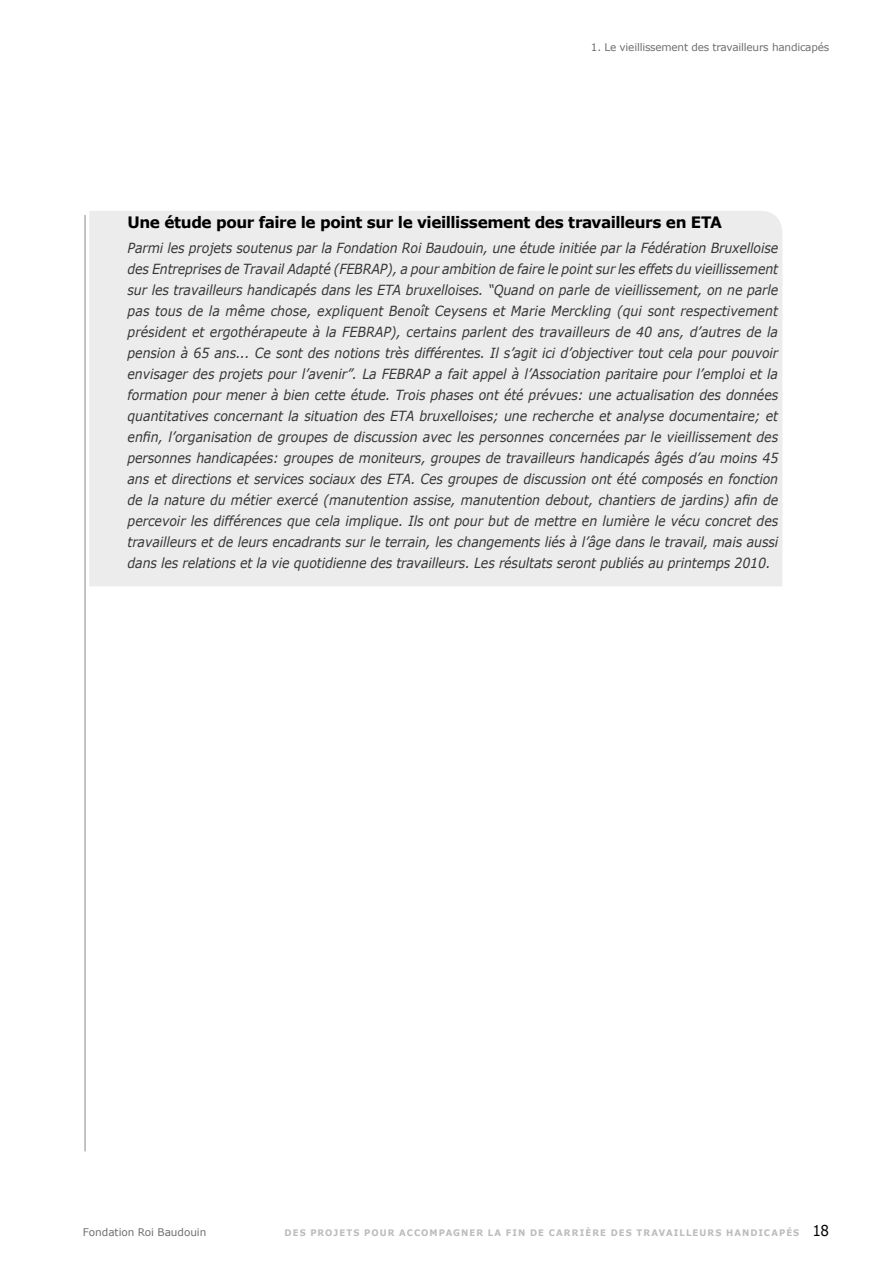
<style>
.page{position:relative;width:893px;height:1263px;background:#fff}
.page>*{position:absolute;margin:0;border:0;box-sizing:border-box;transform-origin:0 0}
.t1{font:700 15.75px "Verdana";letter-spacing:-.03em;color:#000}
.t2{font:italic 13.95px/21px "Verdana";letter-spacing:-.01em;color:#3b3b3a;text-align:justify;scale:.9 1}
.t3{font:10.5px "Verdana";letter-spacing:-.02em;color:#6f6f6e}
.t4{font:700 9px "Verdana";letter-spacing:.125em;color:#bbbcbd;scale:.95 1}
.s1{font-weight:400;font-size:15px;color:#000}
</style>
<div class="page">
<hr style="left:85px;top:215px;width:1px;height:936px;background:#878786">
<div style="left:89px;top:211px;width:693px;height:375px;background:#ececed"></div>
<p class="t3" style="left:591px;top:40px;width:240px">1. Le vieillissement des travailleurs handicapés</p>
<p class="t1" style="left:128px;top:212px;width:596px">Une étude pour faire le point sur le vieillissement des travailleurs en ETA</p>
<p class="t2" style="left:128px;top:237px;width:725px">Parmi les projets soutenus par la Fondation Roi Baudouin, une étude initiée par la Fédération Bruxelloise des Entreprises de Travail Adapté (FEBRAP), a pour ambition de faire le point sur les effets du vieillissement sur les travailleurs handicapés dans les ETA bruxelloises. “Quand on parle de vieillissement, on ne parle pas tous de la même chose, expliquent Benoît Ceysens et Marie Merckling (qui sont respectivement président et ergothérapeute à la FEBRAP), certains parlent des travailleurs de 40 ans, d’autres de la pension à 65 ans... Ce sont des notions très différentes. Il s’agit ici d’objectiver tout cela pour pouvoir envisager des projets pour l’avenir”. La FEBRAP a fait appel à l’Association paritaire pour l’emploi et la formation pour mener à bien cette étude. Trois phases ont été prévues: une actualisation des données quantitatives concernant la situation des ETA bruxelloises; une recherche et analyse documentaire; et enfin, l’organisation de groupes de discussion avec les personnes concernées par le vieillissement des personnes handicapées: groupes de moniteurs, groupes de travailleurs handicapés âgés d’au moins 45 ans et directions et services sociaux des ETA. Ces groupes de discussion ont été composés en fonction de la nature du métier exercé (manutention assise, manutention debout, chantiers de jardins) afin de percevoir les différences que cela implique. Ils ont pour but de mettre en lumière le vécu concret des travailleurs et de leurs encadrants sur le terrain, les changements liés à l’âge dans le travail, mais aussi dans les relations et la vie quotidienne des travailleurs. Les résultats seront publiés au printemps 2010.</p>
<p class="t3" style="left:83px;top:1225px;width:125px">Fondation Roi Baudouin</p>
<p class="t4" style="left:285px;top:1227px;width:575px">DES PROJETS POUR ACCOMPAGNER LA FIN DE CARRIÈRE DES TRAVAILLEURS HANDICAPÉS <span class="s1">18</span></p>
</div>
